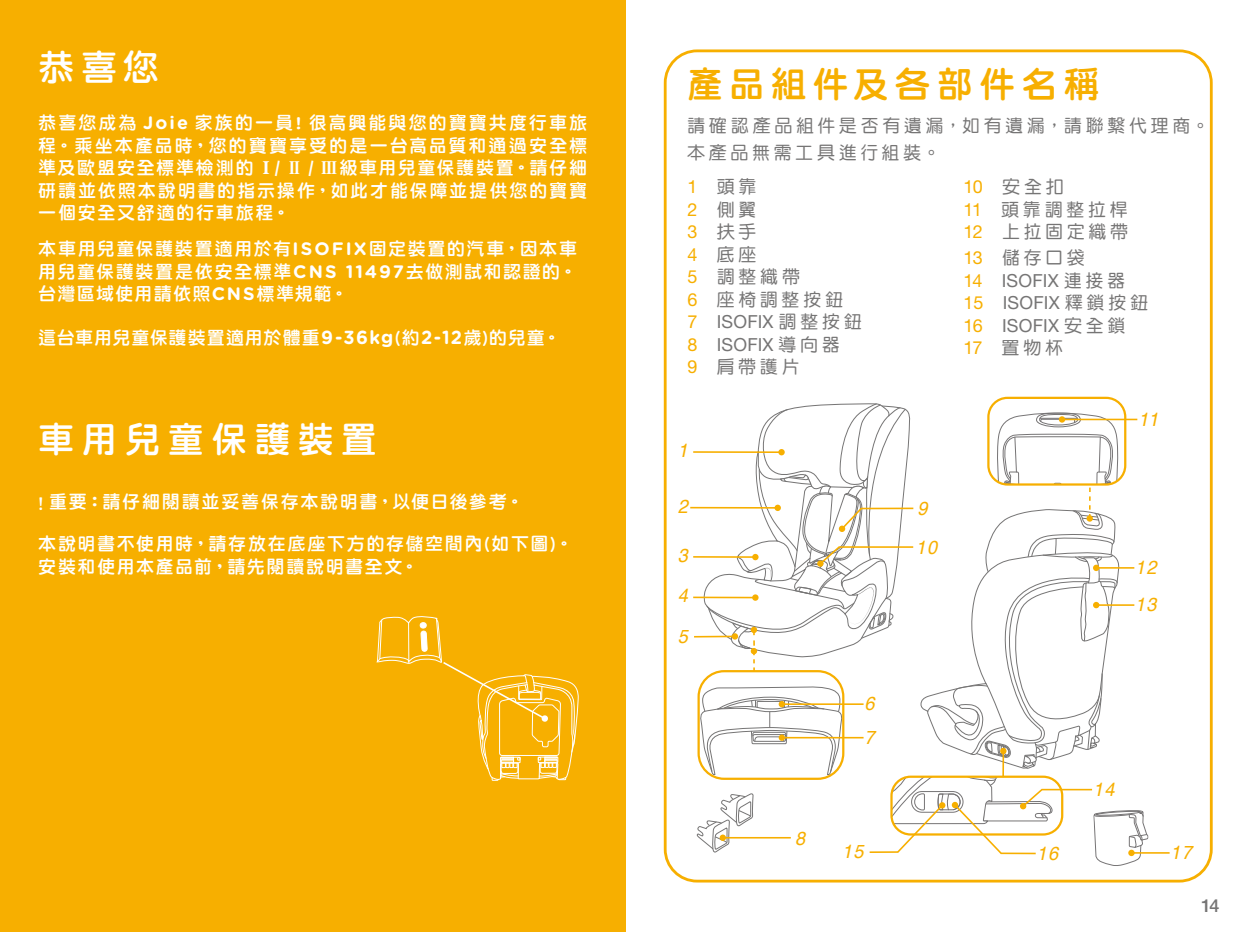
<style>
.page{position:relative;width:1251px;height:932px;background:#fff}
.page>*{position:absolute;margin:0;border:0;box-sizing:border-box;transform-origin:0 0}
.t1{font:36px "DF Yuan Std W8";letter-spacing:.2em;color:#fff}
.t2{font:36px "DF Yuan Std W8";letter-spacing:.155em;color:#f7af00}
.t3{font:italic 18.9px/38.5px "Helvetica";letter-spacing:.075em;color:#f7af00;scale:.95 1}
.t4{font:18px/22.5px "DF Yuan Std W8";letter-spacing:.09em;color:#fff;text-align:justify}
.t5{font:18px/22.5px "DF Yuan Std W5";letter-spacing:.205em;color:#767575}
.t6{font:18px/22.5px "Helvetica Neue LT Std";letter-spacing:.01em;color:#767575}
.t7{font:18px "DF Yuan Std W8";letter-spacing:.045em;color:#fff}
.t8{font:500 18px "Helvetica Neue LT Std";color:#767575}
.s1{font-family:"Gotham Rounded";font-weight:700}
.s2{font-family:"DF Ming Std W12"}
.s3{font-family:"Gotham Rounded";font-weight:700;font-size:18.9px}
.s4{font-family:"Gotham Rounded";font-weight:500}
.s5{font-family:"Helvetica Neue LT Std";color:#f7af00}
.s6{color:#f7af00}
.s7{font-family:"DF Yuan Std W5"}
</style>
<div class="page">
<div style="left:0;top:0;width:625px;height:931px;background:#f7af00"></div>
<svg style="left:376px;top:616px;width:202px;height:164px"></svg>
<div style="left:663px;top:49px;width:549px;height:833px;border:3px solid #f7af00;border-radius:32px"></div>
<hr style="left:693px;top:451px;width:88px;height:2px;background:#f7af00">
<hr style="left:690px;top:506px;width:87px;height:2px;background:#f7af00">
<hr style="left:693px;top:556px;width:62px;height:1px;background:#f7af00">
<hr style="left:694px;top:635px;width:40px;height:2px;background:#f7af00">
<div style="left:987px;top:396px;width:139px;height:89px;border:2px solid #f7af00;border-radius:19px"></div>
<hr style="left:693px;top:596px;width:62px;height:2px;background:#f7af00">
<hr style="left:1131px;top:851px;width:38px;height:2px;background:#f7af00">
<svg style="left:695px;top:403px;width:453px;height:463px"></svg>
<svg style="left:1019px;top:802px;width:7px;height:7px"></svg>
<h1 class="t1" style="left:38px;top:48px;width:122px">恭喜您</h1>
<p class="t4" style="left:38px;top:111px;width:550px">恭喜您成為 <span class="s1">Joie</span> 家族的一員﹗很高興能與您的寶寶共度行車旅程。乘坐本產品時，您的寶寶享受的是一台高品質和通過安全標準及歐盟安全標準檢測的<span class="s2">Ι/ Ⅱ / Ⅲ</span>級車用兒童保護裝置。請仔細研讀並依照本說明書的指示操作，如此才能保障並提供您的寶寶一個安全又舒適的行車旅程。</p>
<p class="t4" style="left:38px;top:237px;width:540px">本車用兒童保護裝置適用於有<span class="s1">ISOFIX</span>固定裝置的汽車，因本車用兒童保護裝置是依安全標準<span class="s1">CNS 11497</span>去做測試和認證的。台灣區域使用請依照<span class="s1">CNS</span>標準規範。</p>
<p class="t7" style="left:38px;top:328px;width:524px">這台車用兒童保護裝置適用於體重<span class="s3">9-36kg</span>(約<span class="s3">2-12</span>歲)的兒童。</p>
<h1 class="t1" style="left:38px;top:419px;width:340px">車用兒童保護裝置</h1>
<p class="t4" style="left:38px;top:490px;width:487px"><span class="s4">!</span> 重要︰請仔細閱讀並妥善保存本說明書，以便日後參考。</p>
<p class="t4" style="left:38px;top:532px;width:536px">本說明書不使用時，請存放在底座下方的存儲空間內(如下圖)。安裝和使用本產品前，請先閱讀說明書全文。</p>
<h1 class="t2" style="left:687px;top:64px;width:414px">產品組件及各部件名稱</h1>
<p class="t5" style="left:687px;top:111px;width:523px;line-height:27px">請確認產品組件是否有遺漏，如有遺漏，請聯繫代理商。本產品無需工具進行組裝。</p>
<p class="t5" style="left:687px;top:175px;width:157px"><span class="s5">1</span> 頭靠<br><span class="s5">2</span> 側翼<br><span class="s5">3</span> 扶手<br><span class="s5">4</span> 底座<br><span class="s5">5</span> 調整織帶<br><span class="s5">6</span> 座椅調整按鈕</p>
<p class="t6" style="left:687px;top:310px;width:176px"><span class="s6">7</span> ISOFIX <span class="s7">調整按鈕<br></span><span class="s6">8</span> ISOFIX <span class="s7">導向器</span></p>
<p class="t5" style="left:687px;top:355px;width:114px"><span class="s5">9</span> 肩帶護片</p>
<p class="t5" style="left:963px;top:175px;width:166px"><span class="s5">10</span> 安全扣<br><span class="s5">11</span> 頭靠調整拉桿<br><span class="s5">12</span> 上拉固定織帶</p>
<p class="t5" style="left:963px;top:246px;width:123px"><span class="s5">13</span> 儲存口袋</p>
<p class="t6" style="left:963px;top:268px;width:186px"><span class="s6">14</span> ISOFIX <span class="s7">連接器<br></span><span class="s6">15</span> ISOFIX <span class="s7">釋鎖按鈕<br></span><span class="s6">16</span> ISOFIX <span class="s7">安全鎖</span></p>
<p class="t5" style="left:963px;top:336px;width:101px"><span class="s5">17</span> 置物杯</p>
<p class="t3" style="left:677px;top:431px;width:12px">1</p>
<p class="t3" style="left:677px;top:487px;width:12px">2</p>
<p class="t3" style="left:677px;top:536px;width:12px">3</p>
<p class="t3" style="left:677px;top:576px;width:12px">4</p>
<p class="t3" style="left:677px;top:617px;width:12px">5</p>
<p class="t3" style="left:795px;top:819px;width:12px">8</p>
<p class="t3" style="left:915px;top:489px;width:24px">9<br>10</p>
<p class="t3" style="left:1138px;top:400px;width:23px">11</p>
<p class="t3" style="left:1134px;top:548px;width:24px">12</p>
<p class="t3" style="left:1134px;top:585px;width:24px">13</p>
<p class="t3" style="left:864px;top:684px;width:12px">6</p>
<p class="t3" style="left:864px;top:718px;width:12px">7</p>
<p class="t3" style="left:1092px;top:770px;width:24px">14</p>
<p class="t3" style="left:842px;top:832px;width:24px">15</p>
<p class="t3" style="left:1036px;top:834px;width:24px">16</p>
<p class="t3" style="left:1170px;top:833px;width:24px">17</p>
<p class="t8" style="left:1200px;top:894px;width:20px">14</p>
</div>
